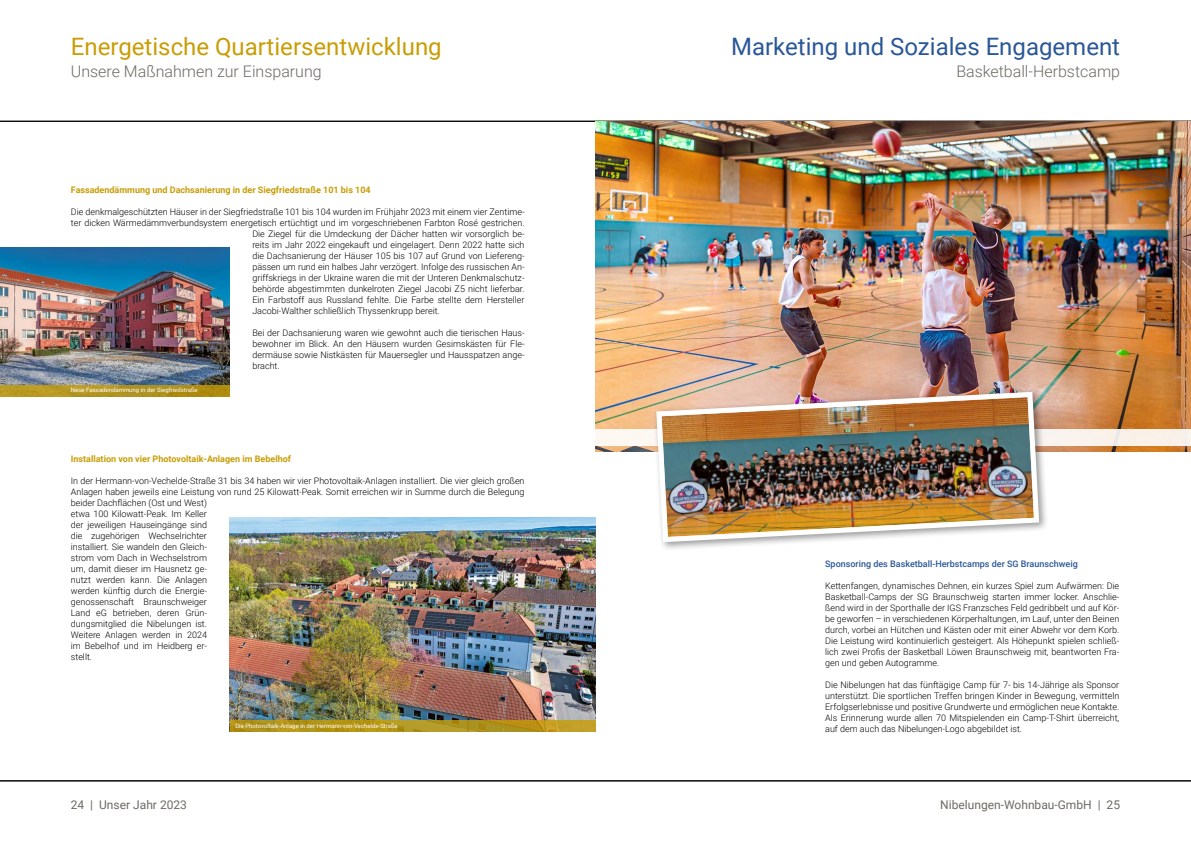
<style>
.page{position:relative;width:1191px;height:842px;background:#fff}
.page>*{position:absolute;margin:0;border:0;box-sizing:border-box;transform-origin:0 0}
.t1{font:24px "Roboto";color:#c89d05}
.t2{font:24px "Roboto";color:#2a5797}
.t3{font:300 16px "Roboto";color:#6c6a63}
.t4{font:12px "Roboto";color:#6c6a63}
.t5{font:300 9px/11px "Roboto";color:#000;text-align:justify}
.t6{font:700 9px "Roboto";color:#c89d05}
.t7{font:500 9px "Roboto";color:#2a5797}
.t8{font:6px "Roboto";color:#fff}
</style>
<div class="page">
<img style="left:0;top:247px;width:230px;height:138px">
<svg style="left:0;top:385px;width:230px;height:11px;background:#b3941d"></svg>
<img style="left:595px;top:121px;width:596px;height:330px">
<div style="left:595px;top:429px;width:596px;height:17px;background:#faf2ec"></div>
<img style="left:230px;top:517px;width:365px;height:204px">
<svg style="left:230px;top:721px;width:365px;height:11px;background:#b4951b"></svg>
<div style="left:652px;top:388px;width:396px;height:163px;background:#000;opacity:.4"></div>
<img style="left:653px;top:389px;width:388px;height:156px">
<h1 class="t1" style="left:71px;top:30px;width:372px">Energetische Quartiersentwicklung</h1>
<h2 class="t3" style="left:71px;top:60px;width:252px">Unsere Maßnahmen zur Einsparung</h2>
<p class="t6" style="left:71px;top:183px;width:301px">Fassadendämmung und Dachsanierung in der Siegfriedstraße 101 bis 104</p>
<p class="t5" style="left:71px;top:205px;width:455px">Die denkmalgeschützten Häuser in der Siegfriedstraße 101 bis 104 wurden im Frühjahr 2023 mit einem vier Zentime-</p>
<p class="t5" style="left:71px;top:216px;width:455px">ter dicken Wärmedämmverbundsystem energetisch ertüchtigt und im vorgeschriebenen Farbton Rosé gestrichen.</p>
<p class="t5" style="left:252px;top:227px;width:274px">Die Ziegel für die Umdeckung der Dächer hatten wir vorsorglich be-</p>
<p class="t5" style="left:252px;top:238px;width:274px">reits im Jahr 2022 eingekauft und eingelagert. Denn 2022 hatte sich</p>
<p class="t5" style="left:252px;top:249px;width:274px">die Dachsanierung der Häuser 105 bis 107 auf Grund von Liefereng-</p>
<p class="t5" style="left:252px;top:260px;width:274px">pässen um rund ein halbes Jahr verzögert. Infolge des russischen An-</p>
<p class="t5" style="left:252px;top:271px;width:274px">griffskriegs in der Ukraine waren die mit der Unteren Denkmalschutz-</p>
<p class="t5" style="left:252px;top:282px;width:274px">behörde abgestimmten dunkelroten Ziegel Jacobi Z5 nicht lieferbar.</p>
<p class="t5" style="left:252px;top:293px;width:274px">Ein Farbstoff aus Russland fehlte. Die Farbe stellte dem Hersteller</p>
<p class="t5" style="left:252px;top:304px;width:189px">Jacobi-Walther schließlich Thyssenkrupp bereit.</p>
<p class="t5" style="left:252px;top:326px;width:274px">Bei der Dachsanierung waren wie gewohnt auch die tierischen Haus&shy;bewohner im Blick. An den Häusern wurden Gesimskästen für Fle&shy;dermäuse sowie Nistkästen für Mauersegler und Hausspatzen ange&shy;bracht.</p>
<p class="t8" style="left:71px;top:386px;width:128px">Neue Fassadendämmung in der Siegfriedstraße</p>
<p class="t6" style="left:71px;top:452px;width:222px">Installation von vier Photovoltaik-Anlagen im Bebelhof</p>
<p class="t5" style="left:71px;top:475px;width:455px;text-align:left">In der Hermann-von-Vechelde-Straße 31 bis 34 haben wir vier Photovoltaik-Anlagen installiert. Die vier gleich großen Anlagen haben jeweils eine Leistung von rund 25 Kilowatt-Peak. Somit erreichen wir in Summe durch die Belegung beider Dachflächen (Ost und West)<br>etwa 100 Kilowatt-Peak. Im Keller<br>der jeweiligen Hauseingänge sind<br>die zugehörigen Wechselrichter<br>installiert. Sie wandeln den Gleich-<br>strom vom Dach in Wechselstrom<br>um, damit dieser im Hausnetz ge-<br>nutzt werden kann. Die Anlagen<br>werden künftig durch die Energie-<br>genossenschaft Braunschweiger<br>Land eG betrieben, deren Grün-<br>dungsmitglied die Nibelungen ist.<br>Weitere Anlagen werden in 2024<br>im Bebelhof und im Heidberg er-<br>stellt.</p>
<h3 class="t4" style="left:71px;top:796px;width:118px">24 | Unser Jahr 2023</h3>
<p class="t8" style="left:235px;top:721px;width:164px">Die Photovoltaik-Anlage in der Hermann-von-Vechelde-Straße</p>
<h1 class="t2" style="left:731px;top:30px;width:390px">Marketing und Soziales Engagement</h1>
<h2 class="t3" style="left:956px;top:60px;width:165px">Basketball-Herbstcamp</h2>
<p class="t7" style="left:825px;top:557px;width:254px">Sponsoring des Basketball-Herbstcamps der SG Braunschweig</p>
<p class="t5" style="left:825px;top:579px;width:296px">Kettenfangen, dynamisches Dehnen, ein kurzes Spiel zum Aufwärmen: Die Basketball-Camps der SG Braunschweig starten immer locker. Anschlie&shy;ßend wird in der Sporthalle der IGS Franzsches Feld gedribbelt und auf Kör&shy;be geworfen – in verschiedenen Körperhaltungen, im Lauf, unter den Beinen durch, vorbei an Hütchen und Kästen oder mit einer Abwehr vor dem Korb.<br>Die Leistung wird kontinuierlich gesteigert. Als Höhepunkt spielen schließ&shy;lich zwei Profis der Basketball Löwen Braunschweig mit, beantworten Fra&shy;gen und geben Autogramme.</p>
<p class="t5" style="left:825px;top:678px;width:296px">Die Nibelungen hat das fünftägige Camp für 7- bis 14-Jährige als Sponsor unterstützt. Die sportlichen Treffen bringen Kinder in Bewegung, vermitteln Erfolgserlebnisse und positive Grundwerte und ermöglichen neue Kontakte.<br>Als Erinnerung wurde allen 70 Mitspielenden ein Camp-T-Shirt überreicht, auf dem auch das Nibelungen-Logo abgebildet ist.</p>
<h3 class="t4" style="left:940px;top:796px;width:181px">Nibelungen-Wohnbau-GmbH | 25</h3>
</div>
